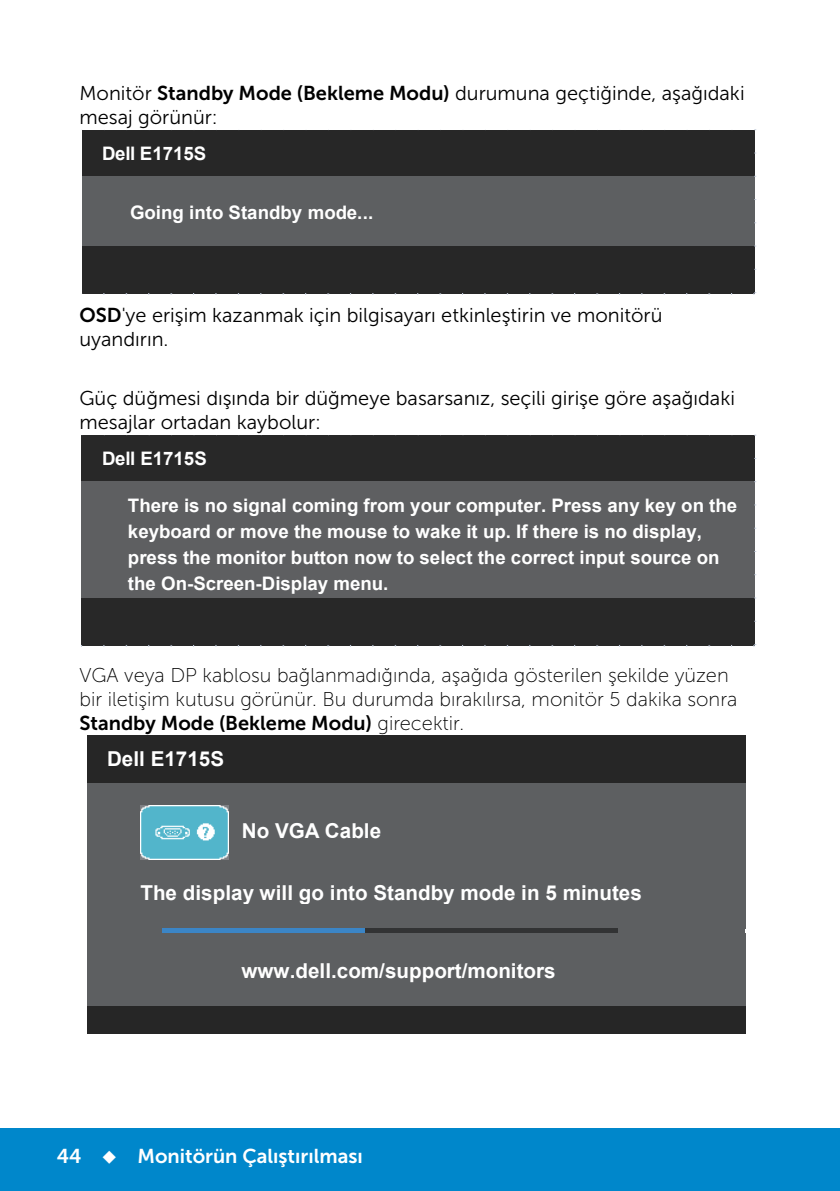
<style>
.page{position:relative;width:840px;height:1191px;background:#fff}
.page>*{position:absolute;margin:0;border:0;box-sizing:border-box;transform-origin:0 0}
.t1{font:700 23px "Arial";color:#fff}
.t2{font:700 20.6px "Arial";color:#fff}
.t3{font:20px/24px "Museo Sans For Dell 300";color:#000}
.t4{font:20px/24px "Museo Sans For Dell 100";color:#000}
.t5{font:20px "Museo Sans For Dell 700";color:#000}
.t6{font:20px "Museo Sans For Dell 700";color:#fff}
.t7{font:700 18.6px/26px "Arial";color:#fff}
.s1{font-family:"Museo Sans For Dell 700"}
.s2{font-family:"Museo Sans For Dell 100"}
</style>
<div class="page">
<div style="left:0;top:1128px;width:839px;height:63px;background:#0087cb"></div>
<div style="left:82px;top:131px;width:672px;height:46px;background:#272727"></div>
<div style="left:82px;top:176px;width:672px;height:71px;background:#5d5f61"></div>
<div style="left:82px;top:246px;width:672px;height:47px;background:#272727"></div>
<div style="left:81px;top:435px;width:673px;height:47px;background:#282828"></div>
<div style="left:81px;top:482px;width:673px;height:117px;background:#5e5f61"></div>
<div style="left:81px;top:598px;width:673px;height:47px;background:#282828"></div>
<div style="left:87px;top:735px;width:658px;height:48px;background:#262626"></div>
<div style="left:87px;top:783px;width:658px;height:145px;background:#5d5f61"></div>
<div style="left:87px;top:928px;width:75px;height:5px;background:#5d5f61"></div>
<div style="left:162px;top:928px;width:203px;height:5px;background:#3b85c6"></div>
<div style="left:365px;top:928px;width:253px;height:5px;background:#323334"></div>
<div style="left:618px;top:928px;width:127px;height:5px;background:#5d5f61"></div>
<div style="left:87px;top:933px;width:658px;height:73px;background:#5d5f61"></div>
<div style="left:87px;top:1006px;width:658px;height:27px;background:#262626"></div>
<img style="left:141px;top:805px;width:88px;height:55px">
<p class="t3" style="left:79px;top:81px;width:666px">Monitör <span class="s1">Standby Mode (Bekleme Modu)</span> durumuna geçtiğinde, aşağıdaki mesaj görünür:</p>
<p class="t7" style="left:102px;top:140px;width:106px">Dell E1715S</p>
<p class="t7" style="left:130px;top:200px;width:244px">Going into Standby mode...</p>
<p class="t3" style="left:79px;top:303px;width:584px"><span class="s1">OSD</span>'ye erişim kazanmak için bilgisayarı etkinleştirin ve monitörü uyandırın.</p>
<p class="t3" style="left:79px;top:387px;width:656px">Güç düğmesi dışında bir düğmeye basarsanız, seçili girişe göre aşağıdaki mesajlar ortadan kaybolur:</p>
<p class="t7" style="left:102px;top:446px;width:106px">Dell E1715S</p>
<p class="t7" style="left:128px;top:493px;width:610px">There is no signal coming from your computer. Press any key on the keyboard or move the mouse to wake it up. If there is no display, press the monitor button now to select the correct input source on the On-Screen-Display menu.</p>
<p class="t4" style="left:79px;top:663px;width:659px">VGA veya DP kablosu bağlanmadığında, aşağıda gösterilen şekilde yüzen bir iletişim kutusu görünür. Bu durumda bırakılırsa, monitör 5 dakika sonra</p>
<p class="t5" style="left:79px;top:711px;width:386px">Standby Mode (Bekleme Modu) <span class="s2">girecektir.</span></p>
<p class="t1" style="left:107px;top:748px;width:130px">Dell E1715S</p>
<p class="t2" style="left:107px;top:743px;width:118px">Dell E1715S</p>
<p class="t2" style="left:242px;top:816px;width:141px">No VGA Cable</p>
<p class="t2" style="left:140px;top:878px;width:502px">The display will go into Standby mode in 5 minutes</p>
<p class="t2" style="left:241px;top:955px;width:315px">www.dell.com/support/monitors</p>
<p class="t6" style="left:57px;top:1144px;width:307px">44 ◆ Monitörün Çalıştırılması</p>
</div>
